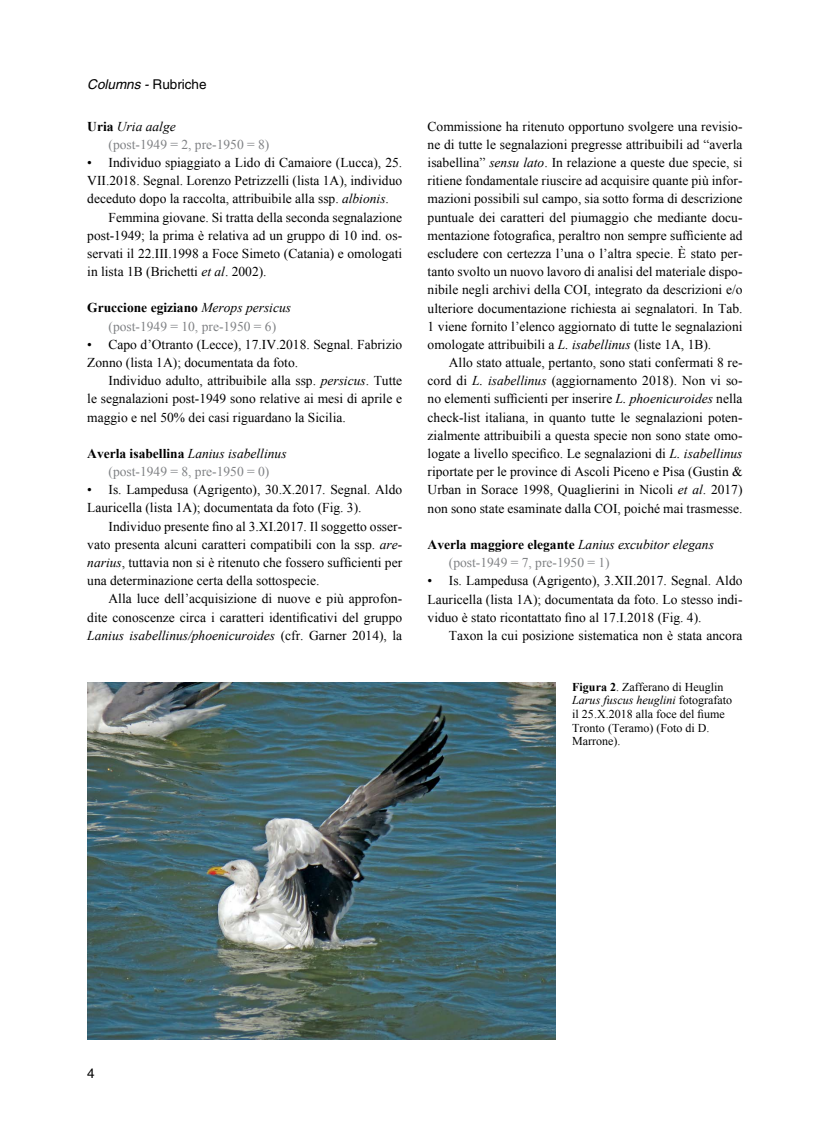
<style>
.page{position:relative;width:830px;height:1127px;background:#fff}
.page>*{position:absolute;margin:0;border:0;box-sizing:border-box;transform-origin:0 0}
.t1{font:13.5px/18.1px "Times New Roman";color:#000;text-align:justify}
.t2{font:13.5px/18.1px "Times New Roman";color:#808285}
.t3{font:italic 13.5px "Helvetica";color:#000}
.t4{font:13.5px "Helvetica";color:#000}
.t5{font:12px/13.6px "Times New Roman";color:#000}
.s1{font-style:normal}
.s2{font-weight:700;color:#000}
.s3{font-style:italic;color:#000}
.s4{font-style:italic}
.s5{font-weight:700}
</style>
<div class="page">
<img style="left:87px;top:682px;width:468px;height:358px">
<p class="t3" style="left:87px;top:77px;width:121px">Columns - <span class="s1">Rubriche</span></p>
<p class="t2" style="left:108px;top:117px;width:162px;text-indent:-21px"><span class="s2">Uria</span> <span class="s3">Uria aalge<br></span>(post-1949 = 2, pre-1950 = 8)</p>
<p class="t1" style="left:87px;top:153px;width:316px">• Individuo spiaggiato a Lido di Camaiore (Lucca), 25.</p>
<p class="t1" style="left:87px;top:171px;width:316px">VII.2018. Segnal. Lorenzo Petrizzelli (lista 1A), individuo</p>
<p class="t1" style="left:87px;top:189px;width:303px">deceduto dopo la raccolta, attribuibile alla ssp. <span class="s4">albionis</span>.</p>
<p class="t1" style="left:108px;top:208px;width:295px">Femmina giovane. Si tratta della seconda segnalazione</p>
<p class="t1" style="left:87px;top:226px;width:316px">post-1949; la prima è relativa ad un gruppo di 10 ind. os-</p>
<p class="t1" style="left:87px;top:244px;width:316px">servati il 22.III.1998 a Foce Simeto (Catania) e omologati</p>
<p class="t1" style="left:87px;top:262px;width:181px">in lista 1B (Brichetti <span class="s4">et al</span>. 2002).</p>
<p class="t2" style="left:87px;top:299px;width:205px;text-align:center"><span class="s2">Gruccione egiziano</span> <span class="s3">Merops persicus </span>(post-1949 = 10, pre-1950 = 6)</p>
<p class="t1" style="left:87px;top:335px;width:316px">• Capo d’Otranto (Lecce), 17.IV.2018. Segnal. Fabrizio<br>Zonno (lista 1A); documentata da foto.</p>
<p class="t1" style="left:87px;top:371px;width:316px;text-indent:21px">Individuo adulto, attribuibile alla ssp. <span class="s4">persicus</span>. Tutte le segnalazioni post-1949 sono relative ai mesi di aprile e maggio e nel 50% dei casi riguardano la Sicilia.</p>
<p class="t2" style="left:87px;top:444px;width:201px;text-align:center"><span class="s2">Averla isabellina</span> <span class="s3">Lanius isabellinus </span>(post-1949 = 8, pre-1950 = 0)</p>
<p class="t1" style="left:87px;top:480px;width:316px">• Is. Lampedusa (Agrigento), 30.X.2017. Segnal. Aldo<br>Lauricella (lista 1A); documentata da foto (Fig. 3).</p>
<p class="t1" style="left:87px;top:517px;width:316px;text-indent:21px">Individuo presente fino al 3.XI.2017. Il soggetto osser&shy;vato presenta alcuni caratteri compatibili con la ssp. <span class="s4">are&shy;narius</span>, tuttavia non si è ritenuto che fossero sufficienti per una determinazione certa della sottospecie.</p>
<p class="t1" style="left:87px;top:590px;width:316px;text-indent:21px">Alla luce dell’acquisizione di nuove e più approfon&shy;dite conoscenze circa i caratteri identificativi del gruppo <span class="s4">Lanius isabellinus/phoenicuroides</span> (cfr. Garner 2014), la</p>
<p class="t1" style="left:427px;top:117px;width:316px">Commissione ha ritenuto opportuno svolgere una revisio&shy;ne di tutte le segnalazioni pregresse attribuibili ad “averla isabellina” <span class="s4">sensu lato</span>. In relazione a queste due specie, si ritiene fondamentale riuscire ad acquisire quante più infor&shy;mazioni possibili sul campo, sia sotto forma di descrizione puntuale dei caratteri del piumaggio che mediante docu&shy;mentazione fotografica, peraltro non sempre sufficiente ad escludere con certezza l’una o l’altra specie. È stato per&shy;tanto svolto un nuovo lavoro di analisi del materiale dispo&shy;nibile negli archivi della COI, integrato da descrizioni e/o ulteriore documentazione richiesta ai segnalatori. In Tab.<br>1 viene fornito l’elenco aggiornato di tutte le segnalazioni omologate attribuibili a <span class="s4">L. isabellinus</span> (liste 1A, 1B).</p>
<p class="t1" style="left:427px;top:353px;width:316px;text-indent:21px">Allo stato attuale, pertanto, sono stati confermati 8 re&shy;cord di <span class="s4">L. isabellinus</span> (aggiornamento 2018). Non vi so&shy;no elementi sufficienti per inserire <span class="s4">L. phoenicuroides</span> nella check-list italiana, in quanto tutte le segnalazioni poten&shy;zialmente attribuibili a questa specie non sono state omo&shy;logate a livello specifico. Le segnalazioni di <span class="s4">L. isabellinus </span>riportate per le province di Ascoli Piceno e Pisa (Gustin &amp; Urban in Sorace 1998, Quaglierini in Nicoli <span class="s4">et al</span>. 2017) non sono state esaminate dalla COI, poiché mai trasmesse.</p>
<p class="t2" style="left:448px;top:535px;width:266px;text-indent:-21px"><span class="s2">Averla maggiore elegante</span> <span class="s3">Lanius excubitor elegans </span>(post-1949 = 7, pre-1950 = 1)</p>
<p class="t1" style="left:427px;top:571px;width:316px">• Is. Lampedusa (Agrigento), 3.XII.2017. Segnal. Aldo Lauricella (lista 1A); documentata da foto. Lo stesso indi&shy;viduo è stato ricontattato fino al 17.I.2018 (Fig. 4).</p>
<p class="t1" style="left:448px;top:626px;width:295px">Taxon la cui posizione sistematica non è stata ancora</p>
<p class="t5" style="left:572px;top:680px;width:161px"><span class="s5">Figura 2</span>. Zafferano di Heuglin<br><span class="s4">Larus fuscus heuglini</span> fotografato il 25.X.2018 alla foce del fiume<br>Tronto (Teramo) (Foto di D.<br>Marrone).</p>
<p class="t4" style="left:87px;top:1065px;width:9px">4</p>
</div>
